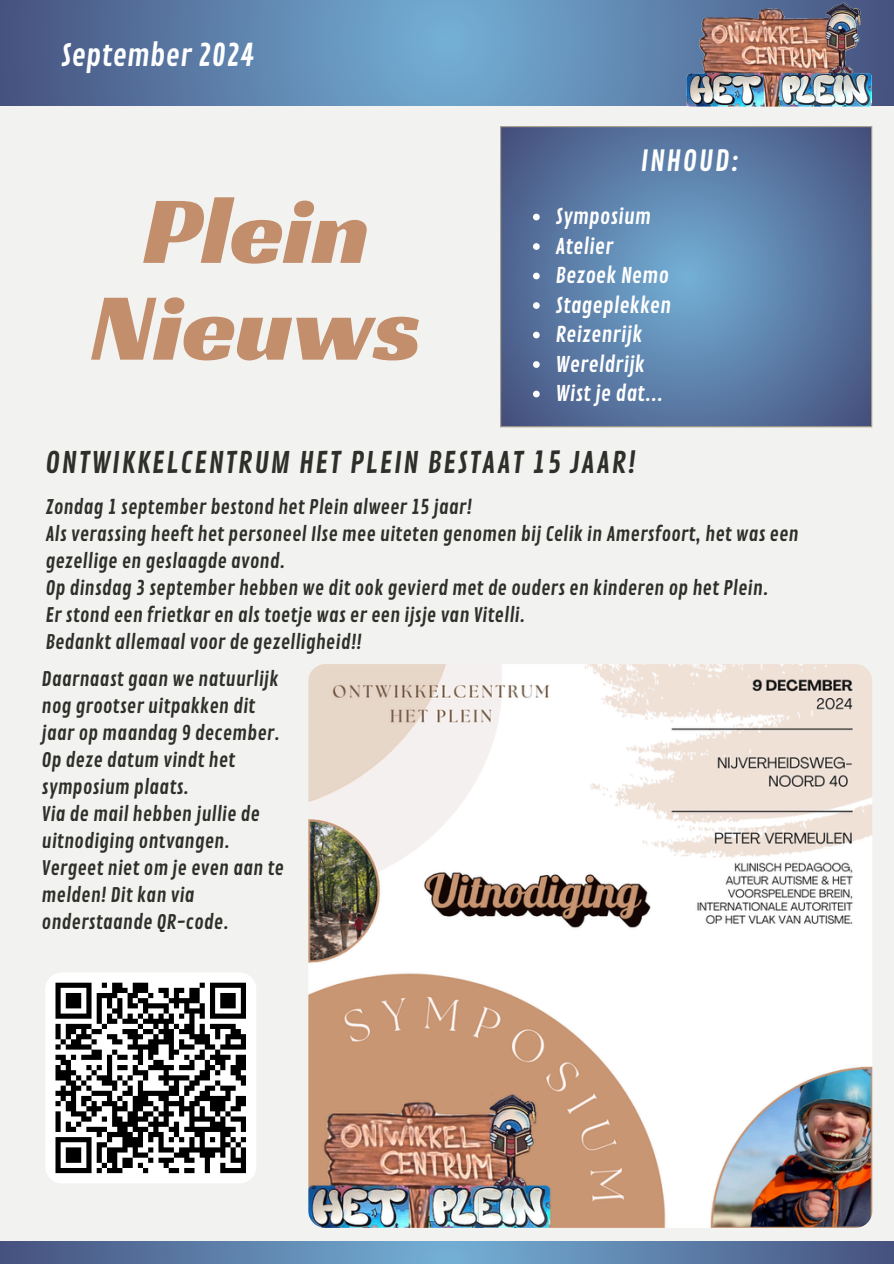
<style>
.page{position:relative;width:894px;height:1264px;background:#fff}
.page>*{position:absolute;margin:0;border:0;box-sizing:border-box;transform-origin:0 0}
.t1{font:97.5px/96.8px "Racing Sans One";color:#c38e6c;text-align:center}
.t2{font:30px "Contrail One";color:#fff}
.t3{font:29.1px "Contrail One";letter-spacing:.05em;color:#2e2e2a}
.t4{font:28.5px "Contrail One";letter-spacing:.05em;color:#fff}
.t5{font:21.15px "Contrail One";color:#fff}
.t6{font:19.5px/27px "Contrail One";color:#2e2e2a}
</style>
<div class="page">
<div style="left:0;top:0;width:893px;height:1263px;background:#f2f3f0"></div>
<svg style="left:500px;top:126px;width:372px;height:301px;background:#5b7aa4"></svg>
<svg style="left:533px;top:214px;width:6px;height:6px"></svg>
<svg style="left:533px;top:243px;width:6px;height:7px"></svg>
<svg style="left:533px;top:273px;width:6px;height:6px"></svg>
<svg style="left:533px;top:302px;width:6px;height:7px"></svg>
<svg style="left:533px;top:332px;width:6px;height:6px"></svg>
<svg style="left:533px;top:361px;width:6px;height:7px"></svg>
<svg style="left:533px;top:390px;width:6px;height:7px"></svg>
<svg style="left:0;top:0;width:893px;height:106px;background:#5f85af"></svg>
<svg style="left:0;top:1241px;width:893px;height:22px;background:#5c80aa"></svg>
<img style="left:686px;top:0;width:185px;height:106px">
<img style="left:308px;top:664px;width:564px;height:563px;border-radius:17px">
<svg style="left:45px;top:973px;width:211px;height:210px"></svg>
<p class="t2" style="left:61px;top:38px;width:195px">September 2024</p>
<p class="t1" style="left:91px;top:181px;width:332px">Plein<br>Nieuws</p>
<h3 class="t4" style="left:640px;top:144px;width:100px">INHOUD:</h3>
<p class="t5" style="left:555px;top:204px;width:97px">Symposium</p>
<h1 class="t5" style="left:555px;top:234px;width:59px">Atelier</h1>
<h2 class="t5" style="left:555px;top:263px;width:115px">Bezoek Nemo</h2>
<p class="t5" style="left:555px;top:293px;width:117px">Stageplekken</p>
<p class="t5" style="left:555px;top:322px;width:88px">Reizenrijk</p>
<p class="t5" style="left:555px;top:352px;width:91px">Wereldrijk</p>
<p class="t5" style="left:555px;top:381px;width:109px">Wist je dat...</p>
<p class="t3" style="left:45px;top:445px;width:592px">ONTWIKKELCENTRUM HET PLEIN BESTAAT 15 JAAR!</p>
<p class="t6" style="left:45px;top:494px;width:428px">Zondag 1 september bestond het Plein alweer 15 jaar!</p>
<h2 class="t6" style="left:45px;top:521px;width:754px">Als verassing heeft het personeel Ilse mee uiteten genomen bij Celik in Amersfoort, het was een gezellige en geslaagde avond.</h2>
<p class="t6" style="left:45px;top:575px;width:724px">Op dinsdag 3 september hebben we dit ook gevierd met de ouders en kinderen op het Plein.</p>
<p class="t6" style="left:45px;top:602px;width:481px">Er stond een frietkar en als toetje was er een ijsje van Vitelli.</p>
<p class="t6" style="left:45px;top:629px;width:318px">Bedankt allemaal voor de gezelligheid!!</p>
<p class="t6" style="left:42px;top:666px;width:240px">Daarnaast gaan we natuurlijk nog grootser uitpakken dit jaar op maandag 9 december.<br>Op deze datum vindt het symposium plaats.</p>
<p class="t6" style="left:42px;top:801px;width:220px">Via de mail hebben jullie de uitnodiging ontvangen.</p>
<p class="t6" style="left:42px;top:855px;width:244px">Vergeet niet om je even aan te melden! Dit kan via onderstaande QR-code.</p>
</div>
